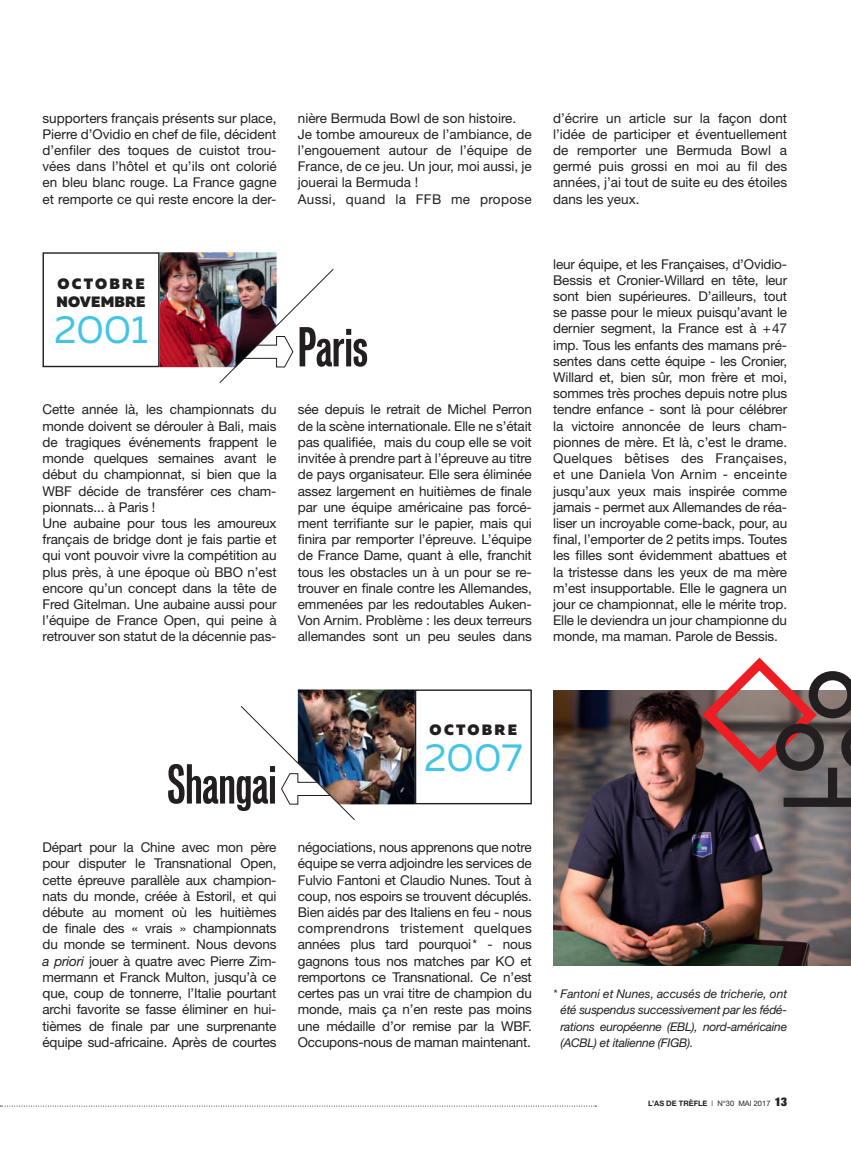
<style>
.page{position:relative;width:851px;height:1149px;background:#fff}
.page>*{position:absolute;margin:0;border:0;box-sizing:border-box;transform-origin:0 0}
.t1{font:700 extra-condensed 51px "Vonnes";color:#231f20}
.t2{font:39px "Muller";color:#41c5e5}
.t3{font:900 15px/18px "Muller";letter-spacing:.01em;color:#231f20}
.t4{font:900 15px "Muller";letter-spacing:.15em;color:#231f20}
.t5{font:13.5px/16.2px "Helvetica Neue";letter-spacing:-.01em;color:#231f20;text-align:justify}
.t6{font:13.5px "Helvetica Neue";letter-spacing:.025em;color:#231f20}
.t7{font:italic 12px/16.2px "Helvetica Neue";letter-spacing:-.02em;color:#231f20;text-align:justify}
.t8{font:700 7.5px "Helvetica Neue";color:#231f20}
.s1{font-style:italic}
.s2{font-weight:300}
.s3{font-weight:400}
.s4{font-weight:900;font-stretch:expanded;font-size:12px}
</style>
<div class="page">
<svg style="left:0;top:1105px;width:596px;height:1px"></svg>
<img style="left:298px;top:689px;width:117px;height:115px">
<div style="left:415px;top:689px;width:116px;height:115px;border:1px solid #231f20"></div>
<img style="left:240px;top:705px;width:115px;height:115px">
<img style="left:159px;top:252px;width:117px;height:115px">
<div style="left:43px;top:252px;width:116px;height:115px;border:1px solid #231f20"></div>
<img style="left:219px;top:268px;width:115px;height:115px">
<img style="left:553px;top:690px;width:297px;height:275px">
<svg style="left:695px;top:657px;width:155px;height:154px"></svg>
<div style="left:827px;top:767px;width:10px;height:30px;background:#231f20"></div>
<p class="t5" style="left:43px;top:109px;width:235px">supporters français présents sur place, Pierre d’Ovidio en chef de file, décident d’enfiler des toques de cuistot trou&shy;vées dans l’hôtel et qu’ils ont colorié en bleu blanc rouge. La France gagne et remporte ce qui reste encore la der-</p>
<p class="t5" style="left:298px;top:109px;width:220px">nière Bermuda Bowl de son histoire.</p>
<p class="t5" style="left:298px;top:126px;width:235px">Je tombe amoureux de l’ambiance, de l’engouement autour de l’équipe de France, de ce jeu. Un jour, moi aussi, je jouerai la Bermuda !</p>
<p class="t6" style="left:298px;top:191px;width:235px">Aussi, quand la FFB me propose</p>
<p class="t3" style="left:57px;top:274px;width:90px">OCTOBRE<br>NOVEMBRE</p>
<p class="t2" style="left:54px;top:305px;width:95px">2001</p>
<p class="t1" style="left:298px;top:318px;width:71px">Paris</p>
<p class="t5" style="left:43px;top:401px;width:235px">Cette année là, les championnats du monde doivent se dérouler à Bali, mais de tragiques événements frappent le monde quelques semaines avant le début du championnat, si bien que la WBF décide de transférer ces cham&shy;pionnats... à Paris !</p>
<p class="t5" style="left:43px;top:514px;width:235px">Une aubaine pour tous les amoureux français de bridge dont je fais partie et qui vont pouvoir vivre la compétition au plus près, à une époque où BBO n’est encore qu’un concept dans la tête de Fred Gitelman. Une aubaine aussi pour l’équipe de France Open, qui peine à retrouver son statut de la décennie pas-</p>
<p class="t5" style="left:298px;top:401px;width:235px">sée depuis le retrait de Michel Perron de la scène internationale. Elle ne s’était pas qualifiée, mais du coup elle se voit invitée à prendre part à l’épreuve au titre de pays organisateur. Elle sera éliminée assez largement en huitièmes de finale par une équipe américaine pas forcé&shy;ment terrifiante sur le papier, mais qui finira par remporter l’épreuve. L’équipe de France Dame, quant à elle, franchit tous les obstacles un à un pour se re&shy;trouver en finale contre les Allemandes, emmenées par les redoutables Auken-Von Arnim. Problème : les deux terreurs allemandes sont un peu seules dans</p>
<p class="t5" style="left:553px;top:109px;width:235px">d’écrire un article sur la façon dont l’idée de participer et éventuellement de remporter une Bermuda Bowl a germé puis grossi en moi au fil des années, j’ai tout de suite eu des étoiles dans les yeux.</p>
<p class="t5" style="left:553px;top:255px;width:235px">leur équipe, et les Françaises, d’Ovidio-Bessis et Cronier-Willard en tête, leur sont bien supérieures. D’ailleurs, tout se passe pour le mieux puisqu’avant le dernier segment, la France est à +47 imp. Tous les enfants des mamans pré&shy;sentes dans cette équipe - les Cronier, Willard et, bien sûr, mon frère et moi, sommes très proches depuis notre plus tendre enfance - sont là pour célébrer la victoire annoncée de leurs cham&shy;pionnes de mère. Et là, c’est le drame.<br>Quelques bêtises des Françaises, et une Daniela Von Arnim - enceinte jusqu’aux yeux mais inspirée comme jamais - permet aux Allemandes de réa&shy;liser un incroyable come-back, pour, au final, l’emporter de 2 petits imps. Toutes les filles sont évidemment abattues et la tristesse dans les yeux de ma mère m’est insupportable. Elle le gagnera un jour ce championnat, elle le mérite trop.<br>Elle le deviendra un jour championne du monde, ma maman. Parole de Bessis.</p>
<p class="t1" style="left:167px;top:754px;width:111px">Shangai</p>
<p class="t5" style="left:43px;top:838px;width:235px">Départ pour la Chine avec mon père pour disputer le Transnational Open, cette épreuve parallèle aux champion&shy;nats du monde, créée à Estoril, et qui débute au moment où les huitièmes de finale des « vrais » championnats du monde se terminent. Nous devons <span class="s1">a priori</span> jouer à quatre avec Pierre Zim&shy;mermann et Franck Multon, jusqu’à ce que, coup de tonnerre, l’Italie pourtant archi favorite se fasse éliminer en hui&shy;tièmes de finale par une surprenante équipe sud-africaine. Après de courtes</p>
<p class="t4" style="left:429px;top:719px;width:89px">OCTOBRE</p>
<p class="t2" style="left:424px;top:733px;width:100px">2007</p>
<p class="t5" style="left:298px;top:838px;width:235px">négociations, nous apprenons que notre équipe se verra adjoindre les services de Fulvio Fantoni et Claudio Nunes. Tout à coup, nos espoirs se trouvent décuplés.<br>Bien aidés par des Italiens en feu - nous comprendrons tristement quelques années plus tard pourquoi* - nous gagnons tous nos matches par KO et remportons ce Transnational. Ce n’est certes pas un vrai titre de champion du monde, mais ça n’en reste pas moins une médaille d’or remise par la WBF.<br>Occupons-nous de maman maintenant.</p>
<p class="t7" style="left:560px;top:985px;width:228px;text-indent:-7px">* Fantoni et Nunes, accusés de tricherie, ont été suspendus successivement par les fédé&shy;rations européenne (EBL), nord-américaine (ACBL) et italienne (FIGB).</p>
<p class="t8" style="left:648px;top:1098px;width:140px">L’AS DE TRÈFLE <span class="s2">I</span> <span class="s3">N°30 MAI 2017</span> <span class="s4">13</span></p>
</div>
